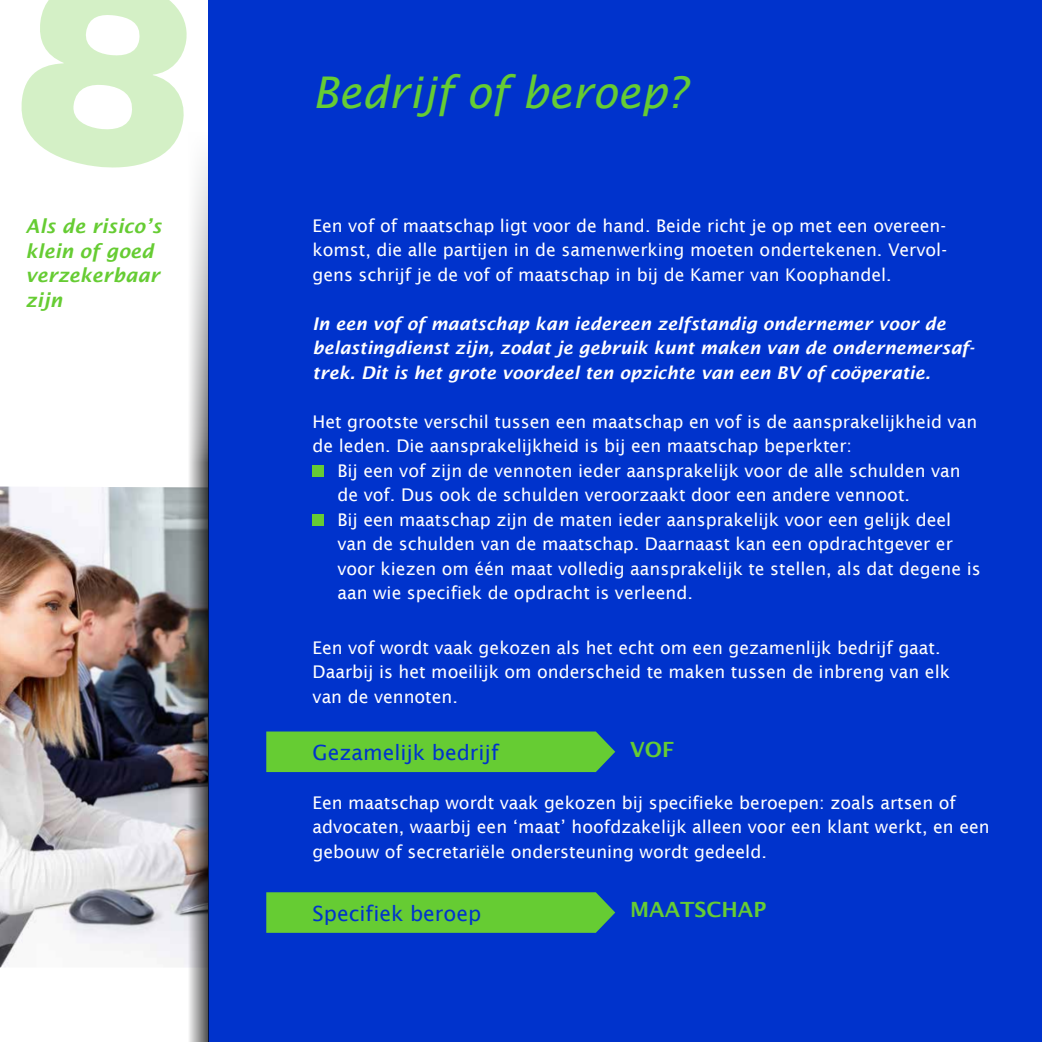
<style>
.page{position:relative;width:1042px;height:1042px;background:#fff}
.page>*{position:absolute;margin:0;border:0;box-sizing:border-box;transform-origin:0 0}
.t1{font:italic 43.75px "Lucida Sans";color:#6c3}
.t2{font:21px "Lucida Sans";color:#03c}
.t3{font:600 21px "Lucida Sans";color:#6c3}
.t4{font:italic 600 19.25px/24.5px "Lucida Sans";color:#6c3}
.t5{font:17.5px/24.5px "Lucida Sans";color:#fff}
.t6{font:italic 600 17.5px/24.5px "Lucida Sans";color:#fff}
</style>
<div class="page">
<img style="left:0;top:486px;width:180px;height:481px">
<div style="left:208px;top:0;width:834px;height:1042px;background:#03c"></div>
<img style="left:180px;top:157px;width:28px;height:885px">
<div style="left:313px;top:466px;width:11px;height:11px;background:#6c3"></div>
<div style="left:313px;top:515px;width:11px;height:11px;background:#6c3"></div>
<div style="left:266px;top:731px;width:349px;height:41px;background:#6c3"></div>
<svg style="left:266px;top:892px;width:349px;height:41px;background:#62c638"></svg>
<svg style="left:180px;top:157px;width:20px;height:20px"></svg>
<p class="t4" style="left:26px;top:214px;width:137px">Als de risico’s klein of goed verzekerbaar zijn</p>
<h1 class="t1" style="left:313px;top:68px;width:376px">Bedrijf of beroep?</h1>
<p class="t5" style="left:313px;top:213px;width:636px;text-align:justify">Een vof of maatschap ligt voor de hand. Beide richt je op met een overeen&shy;komst, die alle partijen in de samenwerking moeten ondertekenen. Vervol&shy;gens schrijf je de vof of maatschap in bij de Kamer van Koophandel.</p>
<p class="t6" style="left:313px;top:311px;width:663px">In een vof of maatschap kan iedereen zelfstandig ondernemer voor de belastingdienst zijn, zodat je gebruik kunt maken van de ondernemersaf&shy;trek. Dit is het grote voordeel ten opzichte van een BV of coöperatie.</p>
<p class="t5" style="left:313px;top:409px;width:666px">Het grootste verschil tussen een maatschap en vof is de aansprakelijkheid van de leden. Die aansprakelijkheid is bij een maatschap beperkter:</p>
<p class="t5" style="left:337px;top:458px;width:645px">Bij een vof zijn de vennoten ieder aansprakelijk voor de alle schulden van de vof. Dus ook de schulden veroorzaakt door een andere vennoot.<br>Bij een maatschap zijn de maten ieder aansprakelijk voor een gelijk deel van de schulden van de maatschap. Daarnaast kan een opdrachtgever er voor kiezen om één maat volledig aansprakelijk te stellen, als dat degene is aan wie specifiek de opdracht is verleend.</p>
<p class="t5" style="left:313px;top:635px;width:639px">Een vof wordt vaak gekozen als het echt om een gezamenlijk bedrijf gaat.<br>Daarbij is het moeilijk om onderscheid te maken tussen de inbreng van elk van de vennoten.</p>
<p class="t2" style="left:313px;top:741px;width:188px">Gezamelijk bedrijf</p>
<p class="t3" style="left:630px;top:737px;width:46px">VOF</p>
<p class="t5" style="left:313px;top:790px;width:678px">Een maatschap wordt vaak gekozen bij specifieke beroepen: zoals artsen of advocaten, waarbij een ‘maat’ hoofdzakelijk alleen voor een klant werkt, en een gebouw of secretariële ondersteuning wordt gedeeld.</p>
<p class="t2" style="left:313px;top:901px;width:170px">Specifiek beroep</p>
<p class="t3" style="left:630px;top:898px;width:138px">MAATSCHAP</p>
</div>
